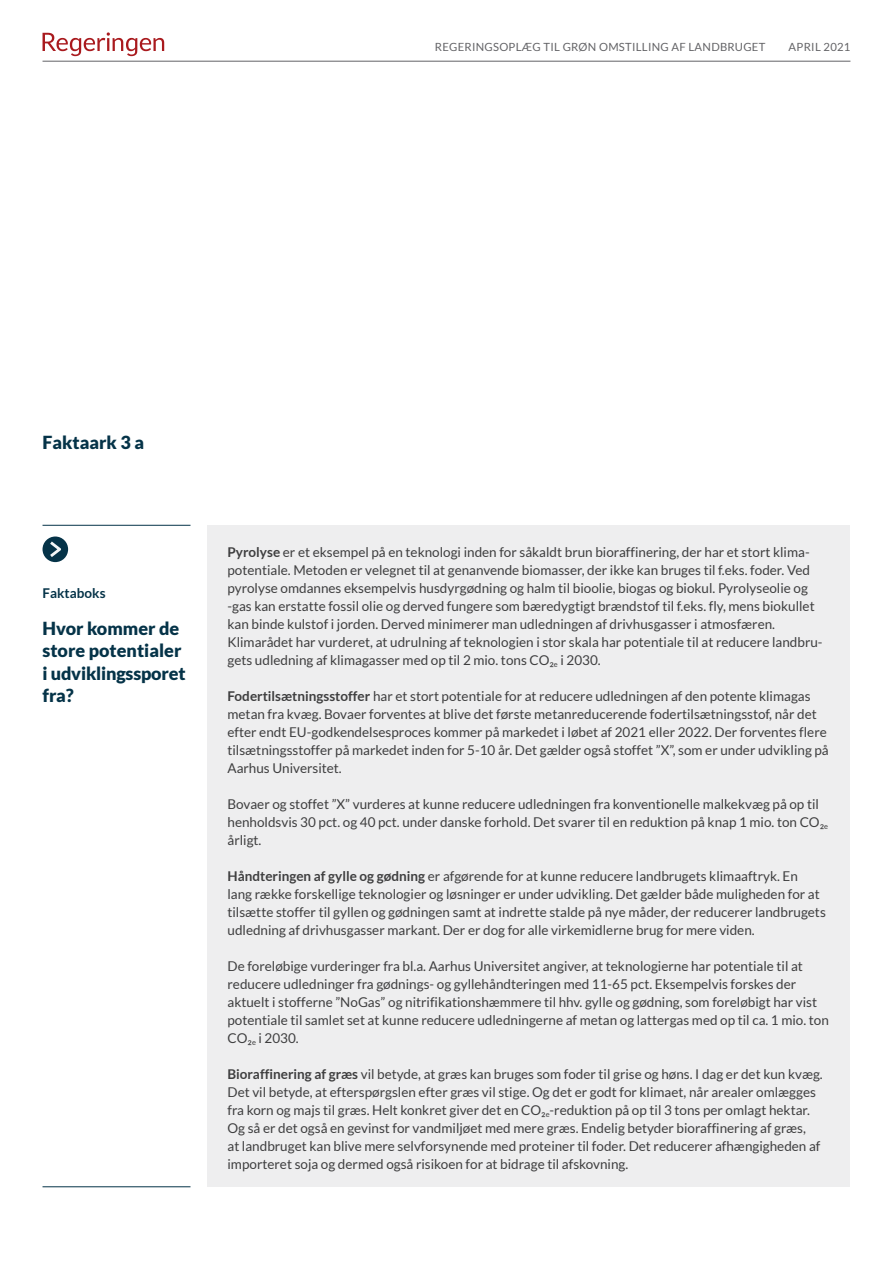
<style>
.page{position:relative;width:893px;height:1263px;background:#fff}
.page>*{position:absolute;margin:0;border:0;box-sizing:border-box;transform-origin:0 0}
.H3_Mellemrubrik_12{font:900 18px/22.5px "Lato";color:#053348}
.P_Brød_Sans_Reg_9_12{font:13.5px/18px "Lato";color:#3e3e3f}
.H3_Mellemrubrik_Vens{font:700 13.5px "Lato";color:#053348}
.t1{font:11.25px "Lato";letter-spacing:.025em;color:#636366}
.s1{font-weight:700}
</style>
<div class="page">
<svg style="left:43px;top:32px;width:121px;height:24px"></svg>
<hr style="left:43px;top:525px;width:147px;height:1px;background:#053348">
<hr style="left:43px;top:1186px;width:147px;height:1px;background:#053348">
<div style="left:43px;top:536px;width:25px;height:26px;background:#053348;border-radius:50%"></div>
<svg style="left:50px;top:541px;width:11px;height:16px"></svg>
<div style="left:207px;top:525px;width:643px;height:662px;background:#eeeeef"></div>
<hr style="left:43px;top:61px;width:807px;height:1px;background:#636366">
<p class="t1" style="left:435px;top:41px;width:332px">REGERINGSOPLÆG TIL GRØN OMSTILLING AF LANDBRUGET</p>
<p class="t1" style="left:789px;top:41px;width:63px">APRIL 2021</p>
<p class="H3_Mellemrubrik_12" style="left:43px;top:431px;width:103px">Faktaark 3 a</p>
<p class="H3_Mellemrubrik_Vens" style="left:43px;top:585px;width:65px">Faktaboks</p>
<p class="H3_Mellemrubrik_12" style="left:43px;top:616px;width:145px">Hvor kommer de store potentialer i udviklingssporet fra?</p>
<p class="P_Brød_Sans_Reg_9_12" style="left:227px;top:543px;width:589px"><span class="s1">Pyrolyse</span> er et eksempel på en teknologi inden for såkaldt brun bioraffinering, der har et stort klima&shy;potentiale. Metoden er velegnet til at genanvende biomasser, der ikke kan bruges til f.eks. foder. Ved pyrolyse omdannes eksempelvis husdyrgødning og halm til bioolie, biogas og biokul. Pyrolyseolie og -gas kan erstatte fossil olie og derved fungere som bæredygtigt brændstof til f.eks. fly, mens biokullet kan binde kulstof i jorden. Derved minimerer man udledningen af drivhusgasser i atmosfæren.</p>
<p class="P_Brød_Sans_Reg_9_12" style="left:227px;top:633px;width:597px">Klimarådet har vurderet, at udrulning af teknologien i stor skala har potentiale til at reducere landbru&shy;gets udledning af klimagasser med op til 2 mio. tons CO²<sub>e</sub> i 2030.</p>
<p class="P_Brød_Sans_Reg_9_12" style="left:227px;top:687px;width:603px"><span class="s1">Fodertilsætningsstoffer</span> har et stort potentiale for at reducere udledningen af den potente klimagas metan fra kvæg. Bovaer forventes at blive det første metanreducerende fodertilsætningsstof, når det efter endt EU-godkendelsesproces kommer på markedet i løbet af 2021 eller 2022. Der forventes flere tilsætningsstoffer på markedet inden for 5-10 år. Det gælder også stoffet ”X”, som er under udvikling på Aarhus Universitet.</p>
<p class="P_Brød_Sans_Reg_9_12" style="left:227px;top:795px;width:594px">Bovaer og stoffet ”X” vurderes at kunne reducere udledningen fra konventionelle malkekvæg på op til henholdsvis 30 pct. og 40 pct. under danske forhold. Det svarer til en reduktion på knap 1 mio. ton CO</p>
<p class="P_Brød_Sans_Reg_9_12" style="left:820px;top:821px;width:10px">²<sup>e</sup></p>
<p class="P_Brød_Sans_Reg_9_12" style="left:227px;top:831px;width:35px">årligt.</p>
<p class="P_Brød_Sans_Reg_9_12" style="left:227px;top:867px;width:600px"><span class="s1">Håndteringen af gylle og gødning</span> er afgørende for at kunne reducere landbrugets klimaaftryk. En lang række forskellige teknologier og løsninger er under udvikling. Det gælder både muligheden for at tilsætte stoffer til gyllen og gødningen samt at indrette stalde på nye måder, der reducerer landbrugets udledning af drivhusgasser markant. Der er dog for alle virkemidlerne brug for mere viden.</p>
<p class="P_Brød_Sans_Reg_9_12" style="left:227px;top:957px;width:603px">De foreløbige vurderinger fra bl.a. Aarhus Universitet angiver, at teknologierne har potentiale til at reducere udledninger fra gødnings- og gyllehåndteringen med 11-65 pct. Eksempelvis forskes der aktuelt i stofferne ”NoGas” og nitrifikationshæmmere til hhv. gylle og gødning, som foreløbigt har vist potentiale til samlet set at kunne reducere udledningerne af metan og lattergas med op til ca. 1 mio. ton CO²<sub>e</sub> i 2030.</p>
<p class="P_Brød_Sans_Reg_9_12" style="left:227px;top:1065px;width:597px"><span class="s1">Bioraffinering af græs</span> vil betyde, at græs kan bruges som foder til grise og høns. I dag er det kun kvæg.<br>Det vil betyde, at efterspørgslen efter græs vil stige. Og det er godt for klimaet, når arealer omlægges fra korn og majs til græs. Helt konkret giver det en CO²<sub>e</sub>-reduktion på op til 3 tons per omlagt hektar.<br>Og så er det også en gevinst for vandmiljøet med mere græs. Endelig betyder bioraffinering af græs,<br>at landbruget kan blive mere selvforsynende med proteiner til foder. Det reducerer afhængigheden af importeret soja og dermed også risikoen for at bidrage til afskovning.</p>
</div>
